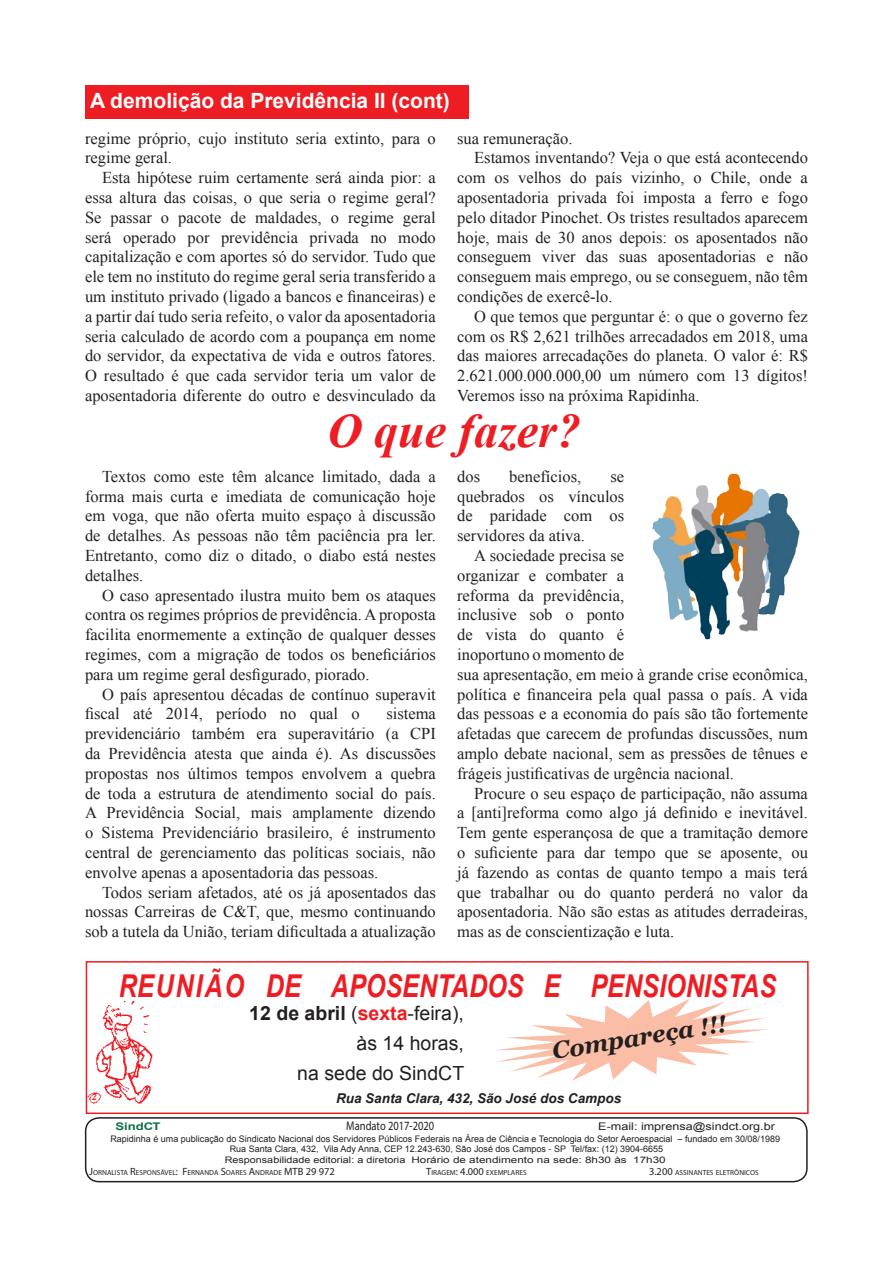
<style>
.page{position:relative;width:893px;height:1263px;background:#fff}
.page>*{position:absolute;margin:0;border:0;box-sizing:border-box;transform-origin:0 0}
.t1{font:italic 700 48px "Times New Roman";color:#ee1d23}
.t2{font:italic 700 31.5px "Arial";color:#ee1d23;scale:.8 1}
.t3{font:italic 700 24px "Georgia";color:#231f20}
.t4{font:700 21px "Arial";color:#fff}
.t5{font:19.5px "Arial";color:#231f20}
.t6{font:700 19.5px "Arial";color:#231f20}
.t7{font:16.5px/19.8px "Times New Roman";color:#231f20;text-align:justify}
.t8{font:italic 700 13.5px "Arial";color:#231f20}
.t9{font:12.6px "Myriad Pro";color:#231f20;scale:.83 1}
.t10{font:10.5px "Arial";color:#231f20;scale:1.2 1}
.t11{font:700 10.5px "Arial";color:#0d6f47;scale:1.25 1}
.t12{font:9px "Arial";color:#231f20}
.t13{font:9px "Arial";color:#231f20;scale:1.2 1}
.t14{font:7.35px "Myriad Pro";color:#231f20}
.s1{font-weight:400}
.s2{color:#ee1d23}
.s3{font-size:10.5px}
</style>
<div class="page">
<div style="left:85px;top:1117px;width:723px;height:65px;border:2px solid #231f20;border-radius:14px"></div>
<div style="left:85px;top:85px;width:383px;height:34px;background:#ee1d23"></div>
<div style="left:86px;top:961px;width:723px;height:153px;border:2px solid #ee1d23"></div>
<img style="left:85px;top:1001px;width:71px;height:111px">
<svg style="left:495px;top:999px;width:272px;height:82px"></svg>
<img style="left:652px;top:473px;width:148px;height:167px">
<p class="t4" style="left:90px;top:86px;width:361px">A demolição da Previdência II (cont)</p>
<p class="t7" style="left:85px;top:128px;width:352px">regime próprio, cujo instituto seria extinto, para o regime geral.</p>
<p class="t7" style="left:85px;top:168px;width:352px;text-indent:17px">Esta hipótese ruim certamente será ainda pior: a essa altura das coisas, o que seria o regime geral?<br>Se passar o pacote de maldades, o regime geral será operado por previdência privada no modo capitalização e com aportes só do servidor. Tudo que ele tem no instituto do regime geral seria transferido a um instituto privado (ligado a bancos e financeiras) e a partir daí tudo seria refeito, o valor da aposentadoria seria calculado de acordo com a poupança em nome do servidor, da expectativa de vida e outros fatores.<br>O resultado é que cada servidor teria um valor de aposentadoria diferente do outro e desvinculado da</p>
<p class="t7" style="left:457px;top:128px;width:117px">sua remuneração.</p>
<p class="t7" style="left:457px;top:148px;width:352px;text-indent:17px">Estamos inventando? Veja o que está acontecendo com os velhos do país vizinho, o Chile, onde a aposentadoria privada foi imposta a ferro e fogo pelo ditador Pinochet. Os tristes resultados aparecem hoje, mais de 30 anos depois: os aposentados não conseguem viver das suas aposentadorias e não conseguem mais emprego, ou se conseguem, não têm condições de exercê-lo.</p>
<p class="t7" style="left:457px;top:306px;width:352px;text-indent:17px">O que temos que perguntar é: o que o governo fez com os R$ 2,621 trilhões arrecadados em 2018, uma das maiores arrecadações do planeta. O valor é: R$ 2.621.000.000.000,00 um número com 13 dígitos!<br>Veremos isso na próxima Rapidinha.</p>
<p class="t1" style="left:327px;top:398px;width:255px">O que fazer?</p>
<p class="t7" style="left:457px;top:466px;width:24px">dos</p>
<p class="t7" style="left:509px;top:466px;width:73px">benefícios,</p>
<p class="t7" style="left:85px;top:466px;width:352px;text-indent:17px">Textos como este têm alcance limitado, dada a forma mais curta e imediata de comunicação hoje em voga, que não oferta muito espaço à discussão de detalhes. As pessoas não têm paciência pra ler.<br>Entretanto, como diz o ditado, o diabo está nestes detalhes.</p>
<p class="t7" style="left:85px;top:585px;width:352px;text-indent:17px">O caso apresentado ilustra muito bem os ataques contra os regimes próprios de previdência. A proposta facilita enormemente a extinção de qualquer desses regimes, com a migração de todos os beneficiários para um regime geral desfigurado, piorado.</p>
<p class="t7" style="left:85px;top:684px;width:352px;text-indent:17px">O país apresentou décadas de contínuo superavit fiscal até 2014, período no qual o</p>
<p class="t7" style="left:457px;top:466px;width:169px;text-indent:153px">se quebrados os vínculos de paridade com os servidores da ativa.</p>
<p class="t7" style="left:457px;top:545px;width:352px;text-align:left;text-indent:17px">A sociedade precisa se<br>organizar e combater a<br>reforma da previdência,<br>inclusive sob o ponto<br>de vista do quanto é<br>inoportuno o momento de<br>sua apresentação, em meio à grande crise econômica, política e financeira pela qual passa o país. A vida das pessoas e a economia do país são tão fortemente afetadas que carecem de profundas discussões, num amplo debate nacional, sem as pressões de tênues e frágeis justificativas de urgência nacional.</p>
<p class="t7" style="left:457px;top:783px;width:352px;text-indent:17px">Procure o seu espaço de participação, não assuma a [anti]reforma como algo já definido e inevitável.<br>Tem gente esperançosa de que a tramitação demore o suficiente para dar tempo que se aposente, ou já fazendo as contas de quanto tempo a mais terá que trabalhar ou do quanto perderá no valor da aposentadoria. Não são estas as atitudes derradeiras, mas as de conscientização e luta.</p>
<p class="t7" style="left:85px;top:704px;width:352px;text-indent:301px">sistema previdenciário também era superavitário (a CPI da Previdência atesta que ainda é). As discussões propostas nos últimos tempos envolvem a quebra de toda a estrutura de atendimento social do país.<br>A Previdência Social, mais amplamente dizendo o Sistema Previdenciário brasileiro, é instrumento central de gerenciamento das políticas sociais, não envolve apenas a aposentadoria das pessoas.</p>
<p class="t7" style="left:85px;top:882px;width:352px;text-indent:17px">Todos seriam afetados, até os já aposentados das nossas Carreiras de C&amp;T, que, mesmo continuando sob a tutela da União, teriam dificultada a atualização</p>
<p class="t2" style="left:119px;top:965px;width:823px">REUNIÃO DE APOSENTADOS E PENSIONISTAS</p>
<p class="t6" style="left:249px;top:1000px;width:216px">12 de abril <span class="s1">(</span><span class="s2">sexta</span><span class="s1">-feira),</span></p>
<p class="t5" style="left:357px;top:1030px;width:109px">às 14 horas,</p>
<p class="t5" style="left:297px;top:1060px;width:168px">na sede do SindCT</p>
<p class="t3" style="left:550px;top:1035px;width:178px;rotate:-9deg">Compareça !!!</p>
<p class="t8" style="left:336px;top:1089px;width:287px">Rua Santa Clara, 432, São José dos Campos</p>
<p class="t11" style="left:116px;top:1119px;width:37px">SindCT</p>
<p class="t9" style="left:346px;top:1118px;width:108px">Mandato 2017-2020</p>
<p class="t10" style="left:598px;top:1119px;width:149px">E-mail: imprensa@sindct.org.br</p>
<p class="t12" style="left:110px;top:1133px;width:671px">Rapidinha é uma publicação do Sindicato Nacional dos Servidores Públicos Federais na Área de Ciência e Tecnologia do Setor Aeroespacial – fundado em 30/08/1989</p>
<p class="t12" style="left:230px;top:1143px;width:435px">Rua Santa Clara, 432, Vila Ady Anna, CEP 12.243-630, São José dos Campos - SP Tel/fax: (12) 3904-6655</p>
<p class="t13" style="left:225px;top:1154px;width:369px">Responsabilidade editorial: a diretoria Horário de atendimento na sede: 8h30 às 17h30</p>
<p class="t14" style="left:89px;top:1168px;width:247px"><span class="s3">J</span>ORNALISTA <span class="s3">R</span>ESPONSÁVEL<span class="s3">: F</span>ERNANDA <span class="s3">S</span>OARES <span class="s3">A</span>NDRADE <span class="s3">MTB 29 972</span></p>
<p class="t14" style="left:426px;top:1168px;width:102px"><span class="s3">T</span>IRAGEM<span class="s3">: 4.000</span> EXEMPLARES</p>
<p class="t14" style="left:649px;top:1168px;width:111px"><span class="s3">3.200</span> ASSINANTES ELETRÔNICOS</p>
</div>
